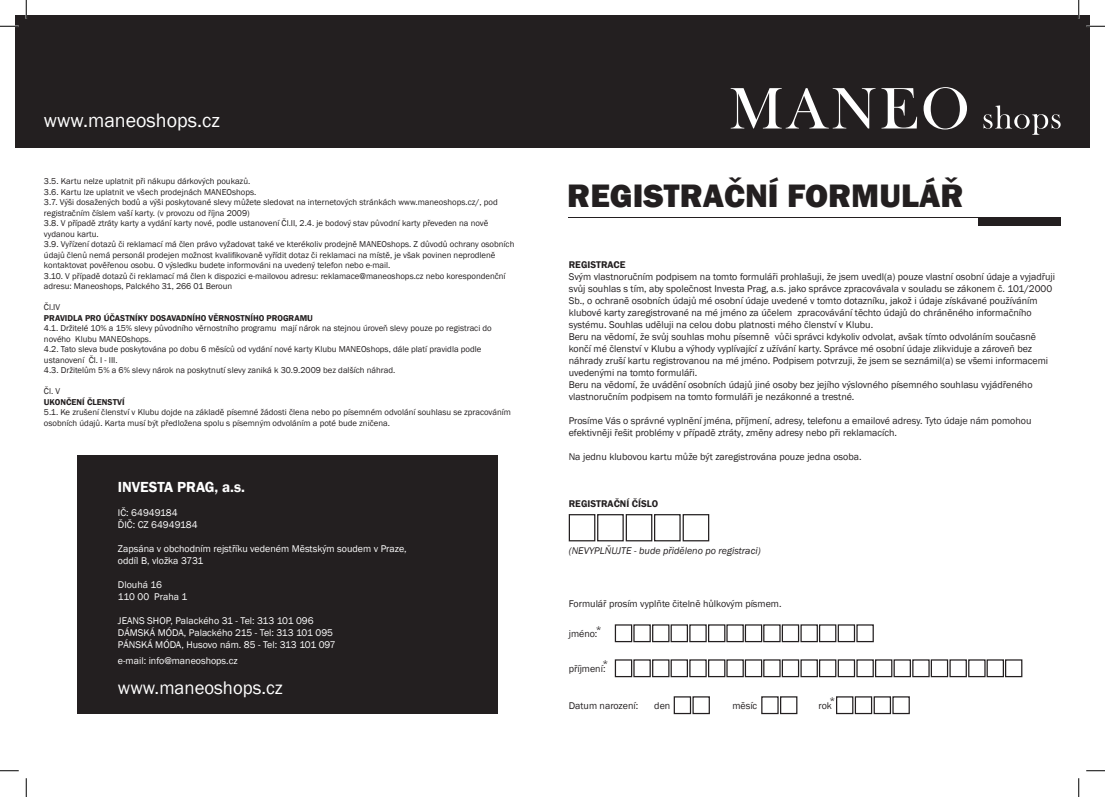
<style>
.page{position:relative;width:1105px;height:797px;background:#fff}
.page>*{position:absolute;margin:0;border:0;box-sizing:border-box;transform-origin:0 0}
.t1{font:800 33.38px "Franklin Gothic";color:#231f20}
.t2{font:20px "Franklin Gothic";color:#fff}
.t3{font:18.75px "Franklin Gothic";color:#fff}
.t4{font:600 15px "Franklin Gothic";color:#fff}
.t5{font:10px/12px "Franklin Gothic";color:#231f20}
.t6{font:10px/12px "Franklin Gothic";color:#fff}
.t7{font:italic 10px "Franklin Gothic";color:#231f20}
.t8{font:600 10px "Franklin Gothic";color:#231f20}
.t9{font:8.75px/10.5px "Franklin Gothic";color:#231f20}
.t10{font:600 8.75px "Franklin Gothic";color:#231f20}
</style>
<div class="page">
<div style="left:78px;top:455px;width:420px;height:259px;background:#231f20"></div>
<div style="left:16px;top:16px;width:1073px;height:131px;background:#231f20"></div>
<svg style="left:731px;top:88px;width:144px;height:40px"></svg>
<svg style="left:881px;top:88px;width:36px;height:40px"></svg>
<svg style="left:923px;top:87px;width:44px;height:42px"></svg>
<svg style="left:983px;top:105px;width:78px;height:30px"></svg>
<hr style="left:569px;top:217px;width:492px;height:1px;background:#231f20">
<div style="left:979px;top:218px;width:82px;height:8px;background:#231f20"></div>
<div style="left:569px;top:514px;width:26px;height:27px;border:1px solid #231f20"></div>
<div style="left:597px;top:514px;width:27px;height:27px;border:1px solid #231f20"></div>
<div style="left:626px;top:514px;width:26px;height:27px;border:1px solid #231f20"></div>
<div style="left:654px;top:514px;width:27px;height:27px;border:1px solid #231f20"></div>
<div style="left:683px;top:514px;width:26px;height:27px;border:1px solid #231f20"></div>
<div style="left:615px;top:624px;width:17px;height:18px;border:1px solid #231f20"></div>
<div style="left:633px;top:624px;width:18px;height:18px;border:1px solid #231f20"></div>
<div style="left:652px;top:624px;width:17px;height:18px;border:1px solid #231f20"></div>
<div style="left:670px;top:624px;width:18px;height:18px;border:1px solid #231f20"></div>
<div style="left:689px;top:624px;width:18px;height:18px;border:1px solid #231f20"></div>
<div style="left:708px;top:624px;width:17px;height:18px;border:1px solid #231f20"></div>
<div style="left:726px;top:624px;width:18px;height:18px;border:1px solid #231f20"></div>
<div style="left:745px;top:624px;width:17px;height:18px;border:1px solid #231f20"></div>
<div style="left:763px;top:624px;width:18px;height:18px;border:1px solid #231f20"></div>
<div style="left:782px;top:624px;width:17px;height:18px;border:1px solid #231f20"></div>
<div style="left:800px;top:624px;width:18px;height:18px;border:1px solid #231f20"></div>
<div style="left:819px;top:624px;width:17px;height:18px;border:1px solid #231f20"></div>
<div style="left:838px;top:624px;width:17px;height:18px;border:1px solid #231f20"></div>
<div style="left:856px;top:624px;width:18px;height:18px;border:1px solid #231f20"></div>
<div style="left:615px;top:659px;width:17px;height:18px;border:1px solid #231f20"></div>
<div style="left:633px;top:659px;width:18px;height:18px;border:1px solid #231f20"></div>
<div style="left:652px;top:659px;width:17px;height:18px;border:1px solid #231f20"></div>
<div style="left:670px;top:659px;width:18px;height:18px;border:1px solid #231f20"></div>
<div style="left:689px;top:659px;width:18px;height:18px;border:1px solid #231f20"></div>
<div style="left:708px;top:659px;width:17px;height:18px;border:1px solid #231f20"></div>
<div style="left:726px;top:659px;width:18px;height:18px;border:1px solid #231f20"></div>
<div style="left:745px;top:659px;width:17px;height:18px;border:1px solid #231f20"></div>
<div style="left:763px;top:659px;width:18px;height:18px;border:1px solid #231f20"></div>
<div style="left:782px;top:659px;width:17px;height:18px;border:1px solid #231f20"></div>
<div style="left:800px;top:659px;width:18px;height:18px;border:1px solid #231f20"></div>
<div style="left:819px;top:659px;width:17px;height:18px;border:1px solid #231f20"></div>
<div style="left:838px;top:659px;width:17px;height:18px;border:1px solid #231f20"></div>
<div style="left:856px;top:659px;width:18px;height:18px;border:1px solid #231f20"></div>
<div style="left:875px;top:659px;width:17px;height:18px;border:1px solid #231f20"></div>
<div style="left:893px;top:659px;width:18px;height:18px;border:1px solid #231f20"></div>
<div style="left:912px;top:659px;width:18px;height:18px;border:1px solid #231f20"></div>
<div style="left:931px;top:659px;width:17px;height:18px;border:1px solid #231f20"></div>
<div style="left:949px;top:659px;width:18px;height:18px;border:1px solid #231f20"></div>
<div style="left:968px;top:659px;width:17px;height:18px;border:1px solid #231f20"></div>
<div style="left:986px;top:659px;width:18px;height:18px;border:1px solid #231f20"></div>
<div style="left:1005px;top:659px;width:17px;height:18px;border:1px solid #231f20"></div>
<div style="left:674px;top:696px;width:17px;height:18px;border:1px solid #231f20"></div>
<div style="left:692px;top:696px;width:18px;height:18px;border:1px solid #231f20"></div>
<div style="left:761px;top:696px;width:18px;height:18px;border:1px solid #231f20"></div>
<div style="left:780px;top:696px;width:17px;height:18px;border:1px solid #231f20"></div>
<div style="left:836px;top:696px;width:17px;height:18px;border:1px solid #231f20"></div>
<div style="left:855px;top:696px;width:17px;height:18px;border:1px solid #231f20"></div>
<div style="left:874px;top:696px;width:17px;height:18px;border:1px solid #231f20"></div>
<div style="left:892px;top:696px;width:18px;height:18px;border:1px solid #231f20"></div>
<svg style="left:0;top:25px;width:19px;height:2px"></svg>
<svg style="left:1086px;top:25px;width:19px;height:2px"></svg>
<svg style="left:0;top:770px;width:19px;height:1px"></svg>
<svg style="left:1086px;top:770px;width:19px;height:1px"></svg>
<svg style="left:25px;top:0;width:2px;height:19px"></svg>
<svg style="left:25px;top:778px;width:2px;height:19px"></svg>
<svg style="left:1078px;top:0;width:1px;height:19px"></svg>
<svg style="left:1078px;top:778px;width:1px;height:19px"></svg>
<h2 class="t2" style="left:44px;top:108px;width:177px">www.maneoshops.cz</h2>
<p class="t9" style="left:44px;top:176px;width:472px">3.5. Kartu nelze uplatnit při nákupu dárkových poukazů.<br>3.6. Kartu lze uplatnit ve všech prodejnách MANEOshops.<br>3.7. Výši dosažených bodů a výši poskytované slevy můžete sledovat na internetových stránkách www.maneoshops.cz/, pod registračním číslem vaší karty. (v provozu od října 2009)<br>3.8. V případě ztráty karty a vydání karty nové, podle ustanovení Čl.II, 2.4. je bodový stav původní karty převeden na nově vydanou kartu.<br>3.9. Vyřízení dotazů či reklamací má člen právo vyžadovat také ve kterékoliv prodejně MANEOshops. Z důvodů ochrany osobních údajů členů nemá personál prodejen možnost kvalifikovaně vyřídit dotaz či reklamaci na místě, je však povinen neprodleně kontaktovat pověřenou osobu. O výsledku budete informováni na uvedený telefon nebo e-mail.<br>3.10. V případě dotazů či reklamací má člen k dispozici e-mailovou adresu: reklamace@maneoshops.cz nebo korespondenční adresu: Maneoshops, Palckého 31, 266 01 Beroun</p>
<p class="t9" style="left:44px;top:302px;width:18px">Čl.IV</p>
<p class="t10" style="left:44px;top:312px;width:270px">PRAVIDLA PRO ÚČASTNÍKY DOSAVADNÍHO VĚRNOSTNÍHO PROGRAMU</p>
<p class="t9" style="left:44px;top:323px;width:449px">4.1. Držitelé 10% a 15% slevy původního věrnostního programu mají nárok na stejnou úroveň slevy pouze po registraci do nového Klubu MANEOshops.<br>4.2. Tato sleva bude poskytována po dobu 6 měsíců od vydání nové karty Klubu MANEOshops, dále platí pravidla podle ustanovení Čl. I - III.<br>4.3. Držitelům 5% a 6% slevy nárok na poskytnutí slevy zaniká k 30.9.2009 bez dalších náhrad.</p>
<p class="t9" style="left:44px;top:386px;width:18px">Čl. V</p>
<p class="t10" style="left:44px;top:396px;width:82px">UKONČENÍ ČLENSTVÍ</p>
<p class="t9" style="left:44px;top:407px;width:468px">5.1. Ke zrušení členství v Klubu dojde na základě písemné žádosti člena nebo po písemném odvolání souhlasu se zpracováním osobních údajů. Karta musí být předložena spolu s písemným odvoláním a poté bude zničena.</p>
<h3 class="t4" style="left:118px;top:477px;width:129px">INVESTA PRAG, a.s.</h3>
<p class="t6" style="left:118px;top:507px;width:81px">IČ: 64949184<br>ĎIČ: CZ 64949184</p>
<p class="t6" style="left:118px;top:543px;width:290px">Zapsána v obchodním rejstříku vedeném Městským soudem v Praze, oddíl B, vložka 3731</p>
<p class="t6" style="left:118px;top:579px;width:71px">Dlouhá 16<br>110 00 Praha 1</p>
<p class="t6" style="left:118px;top:615px;width:219px">JEANS SHOP, Palackého 31 - Tel: 313 101 096<br>DÁMSKÁ MÓDA, Palackého 215 - Tel: 313 101 095<br>PÁNSKÁ MÓDA, Husovo nám. 85 - Tel: 313 101 097</p>
<p class="t6" style="left:118px;top:654px;width:121px">e-mail: info@maneoshops.cz</p>
<h3 class="t3" style="left:118px;top:676px;width:166px">www.maneoshops.cz</h3>
<h1 class="t1" style="left:567px;top:174px;width:398px">REGISTRAČNÍ FORMULÁŘ</h1>
<p class="t8" style="left:569px;top:258px;width:58px">REGISTRACE</p>
<p class="t5" style="left:569px;top:271px;width:488px">Svým vlastnoručním podpisem na tomto formuláři prohlašuji, že jsem uvedl(a) pouze vlastní osobní údaje a vyjadřuji svůj souhlas s tím, aby společnost Investa Prag, a.s. jako správce zpracovávala v souladu se zákonem č. 101/2000<br>Sb., o ochraně osobních údajů mé osobní údaje uvedené v tomto dotazníku, jakož i údaje získávané používáním klubové karty zaregistrované na mé jméno za účelem zpracovávání těchto údajů do chráněného informačního systému. Souhlas uděluji na celou dobu platnosti mého členství v Klubu.<br>Beru na vědomí, že svůj souhlas mohu písemně vůči správci kdykoliv odvolat, avšak tímto odvoláním současně končí mé členství v Klubu a výhody vyplívající z užívání karty. Správce mé osobní údaje zlikviduje a zároveň bez náhrady zruší kartu registrovanou na mé jméno. Podpisem potvrzuji, že jsem se seznámil(a) se všemi informacemi uvedenými na tomto formuláři.<br>Beru na vědomí, že uvádění osobních údajů jiné osoby bez jejího výslovného písemného souhlasu vyjádřeného vlastnoručním podpisem na tomto formuláři je nezákonné a trestné.</p>
<p class="t5" style="left:569px;top:415px;width:464px">Prosíme Vás o správné vyplnění jména, příjmení, adresy, telefonu a emailové adresy. Tyto údaje nám pomohou efektivněji řešit problémy v případě ztráty, změny adresy nebo při reklamacích.</p>
<p class="t5" style="left:569px;top:451px;width:294px">Na jednu klubovou kartu může být zaregistrována pouze jedna osoba.</p>
<p class="t8" style="left:569px;top:497px;width:91px">REGISTRAČNÍ ČÍSLO</p>
<p class="t7" style="left:569px;top:544px;width:193px">(NEVYPLŇUJTE - bude přiděleno po registraci)</p>
<p class="t5" style="left:569px;top:598px;width:214px">Formulář prosím vyplňte čitelně hůlkovým písmem.</p>
<p class="t5" style="left:569px;top:627px;width:30px">jméno:</p>
<p class="t5" style="left:569px;top:662px;width:38px">příjmení:</p>
<p class="t5" style="left:569px;top:699px;width:71px">Datum narození:</p>
<p class="t5" style="left:654px;top:699px;width:18px">den</p>
<p class="t5" style="left:732px;top:699px;width:26px">měsíc</p>
<p class="t5" style="left:818px;top:699px;width:15px">rok</p>
<p class="t5" style="left:596px;top:623px;width:7px">*</p>
<p class="t5" style="left:602px;top:657px;width:7px">*</p>
<p class="t5" style="left:829px;top:695px;width:7px">*</p>
</div>
